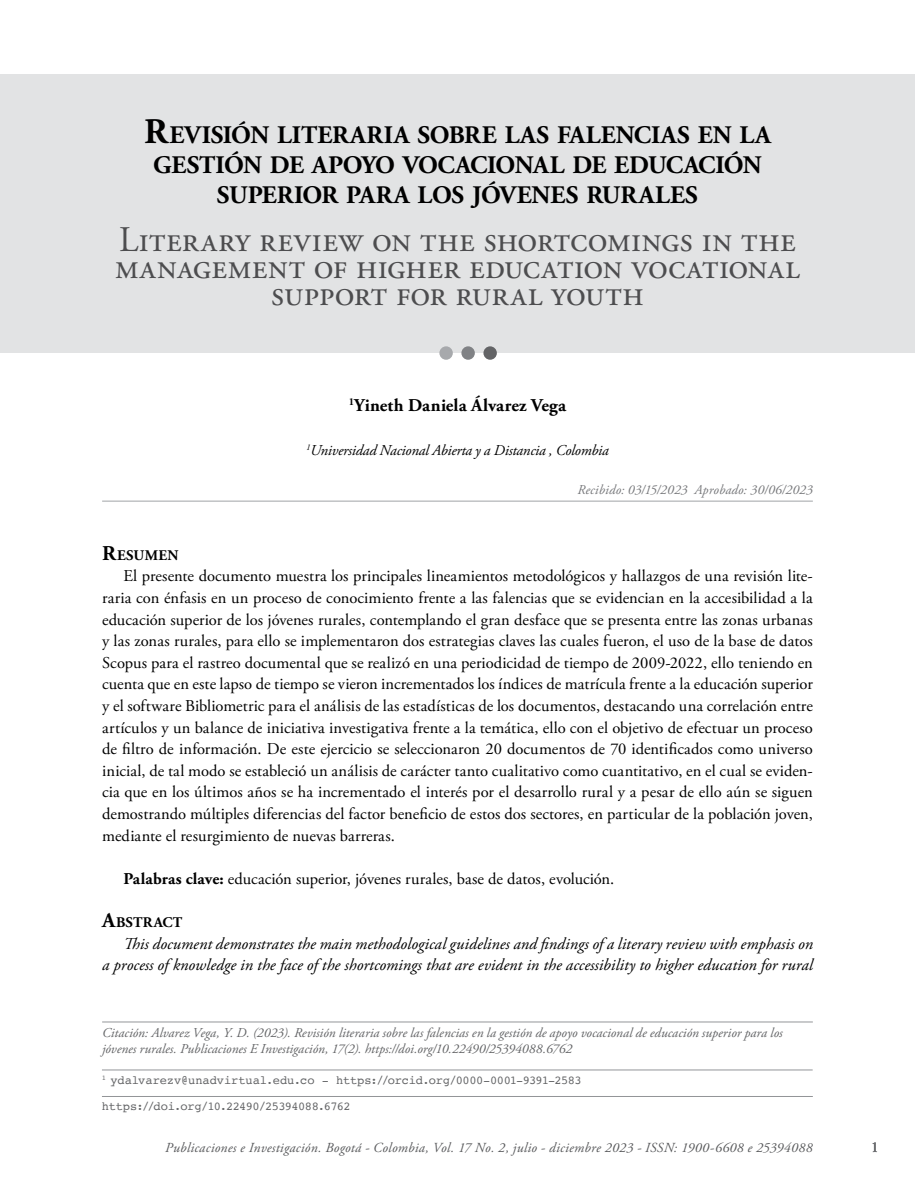
<style>
.page{position:relative;width:915px;height:1191px;background:#fff}
.page>*{position:absolute;margin:0;border:0;box-sizing:border-box;transform-origin:0 0}
.t1{font:36px/27px "Adobe Garamond Pro";letter-spacing:.005em;color:#4d4d4f;text-align:center}
.t2{font:700 25.2px/30px "Adobe Garamond Pro";letter-spacing:-.01em;color:#000;text-align:center}
.t3{font:700 18px "Adobe Garamond Pro";letter-spacing:.01em;color:#000}
.t4{font:16.5px/21.6px "Adobe Garamond Pro";letter-spacing:-.01em;color:#000;text-align:justify}
.t5{font:italic 16.5px/21.6px "Adobe Garamond Pro";letter-spacing:.005em;color:#000;text-align:right}
.t6{font:italic 15px "Adobe Garamond Pro";letter-spacing:-.015em;color:#000}
.t7{font:15px "Adobe Garamond Pro";color:#6d6e71}
.t8{font:700 14.7px "Adobe Garamond Pro";letter-spacing:.02em;color:#000}
.t9{font:italic 13.8px "Adobe Garamond Pro";letter-spacing:.02em;color:#58595b}
.t10{font:italic 13.5px/16.5px "Adobe Garamond Pro";color:#636466}
.t11{font:italic 13.5px "Adobe Garamond Pro";letter-spacing:.01em;color:#77787b}
.t12{font:12px "Courier";letter-spacing:-.02em;color:#636466}
.t13{font:12px "Courier";letter-spacing:-.045em;color:#636466}
.s1{font-size:36px}
.s2{font-size:21px}
.s3{font-weight:700}
</style>
<div class="page">
<div style="left:0;top:74px;width:914px;height:279px;background:#e2e3e4"></div>
<hr style="left:102px;top:500px;width:710px;height:2px;background:#c0c2c4">
<div style="left:483px;top:346px;width:13px;height:14px;background:#636466;border-radius:50%"></div>
<div style="left:461px;top:346px;width:13px;height:14px;background:#808285;border-radius:50%"></div>
<div style="left:439px;top:346px;width:13px;height:14px;background:#a7a9ac;border-radius:50%"></div>
<hr style="left:102px;top:1069px;width:710px;height:1px;background:#939598">
<hr style="left:102px;top:1096px;width:710px;height:1px;background:#939598">
<hr style="left:102px;top:1021px;width:710px;height:1px;background:#939598">
<h2 class="t2" style="left:144px;top:121px;width:627px"><span class="s1">R</span>EVISIÓN LITERARIA SOBRE LAS FALENCIAS EN LA<br>GESTIÓN DE APOYO VOCACIONAL DE EDUCACIÓN<br>SUPERIOR PARA LOS JÓVENES RURALES</h2>
<h1 class="t1" style="left:115px;top:228px;width:686px">Literary review on the shortcomings in the management of higher education vocational support for rural youth</h1>
<p class="t3" style="left:349px;top:395px;width:218px"><sup>1</sup>Yineth Daniela Álvarez Vega</p>
<p class="t6" style="left:306px;top:441px;width:304px"><sup>1</sup>Universidad Nacional Abierta y a Distancia , Colombia</p>
<p class="t11" style="left:577px;top:482px;width:237px">Recibido: 03/15/2023 Aprobado: 30/06/2023</p>
<p class="t8" style="left:102px;top:546px;width:78px"><span class="s2">R</span>ESUMEN</p>
<p class="t4" style="left:102px;top:566px;width:712px;text-indent:21px">El presente documento muestra los principales lineamientos metodológicos y hallazgos de una revisión lite&shy;raria con énfasis en un proceso de conocimiento frente a las falencias que se evidencian en la accesibilidad a la educación superior de los jóvenes rurales, contemplando el gran desface que se presenta entre las zonas urbanas y las zonas rurales, para ello se implementaron dos estrategias claves las cuales fueron, el uso de la base de datos Scopus para el rastreo documental que se realizó en una periodicidad de tiempo de 2009-2022, ello teniendo en cuenta que en este lapso de tiempo se vieron incrementados los índices de matrícula frente a la educación superior y el software Bibliometric para el análisis de las estadísticas de los documentos, destacando una correlación entre artículos y un balance de iniciativa investigativa frente a la temática, ello con el objetivo de efectuar un proceso de filtro de información. De este ejercicio se seleccionaron 20 documentos de 70 identificados como universo inicial, de tal modo se estableció un análisis de carácter tanto cualitativo como cuantitativo, en el cual se eviden&shy;cia que en los últimos años se ha incrementado el interés por el desarrollo rural y a pesar de ello aún se siguen demostrando múltiples diferencias del factor beneficio de estos dos sectores, en particular de la población joven, mediante el resurgimiento de nuevas barreras.</p>
<p class="t4" style="left:123px;top:868px;width:492px"><span class="s3">Palabras clave:</span> educación superior, jóvenes rurales, base de datos, evolución.</p>
<p class="t8" style="left:102px;top:914px;width:82px"><span class="s2">A</span>BSTRACT</p>
<p class="t5" style="left:102px;top:933px;width:712px">This document demonstrates the main methodological guidelines and findings of a literary review with emphasis on<br>a process of knowledge in the face of the shortcomings that are evident in the accessibility to higher education for rural</p>
<p class="t10" style="left:102px;top:1024px;width:681px">Citación: Alvarez Vega, Y. D. (2023). Revisión literaria sobre las falencias en la gestión de apoyo vocacional de educación superior para los jóvenes rurales. Publicaciones E Investigación, 17(2). https://doi.org/10.22490/25394088.6762</p>
<p class="t12" style="left:102px;top:1070px;width:481px"><sup>1</sup> ydalvarezv@unadvirtual.edu.co - https://orcid.org/0000-0001-9391-2583</p>
<p class="t13" style="left:102px;top:1097px;width:250px">https://doi.org/10.22490/25394088.6762</p>
<p class="t9" style="left:165px;top:1139px;width:648px">Publicaciones e Investigación. Bogotá - Colombia, Vol. 17 No. 2, julio - diciembre 2023 - ISSN: 1900-6608 e 25394088</p>
<p class="t7" style="left:870px;top:1137px;width:9px">1</p>
</div>
